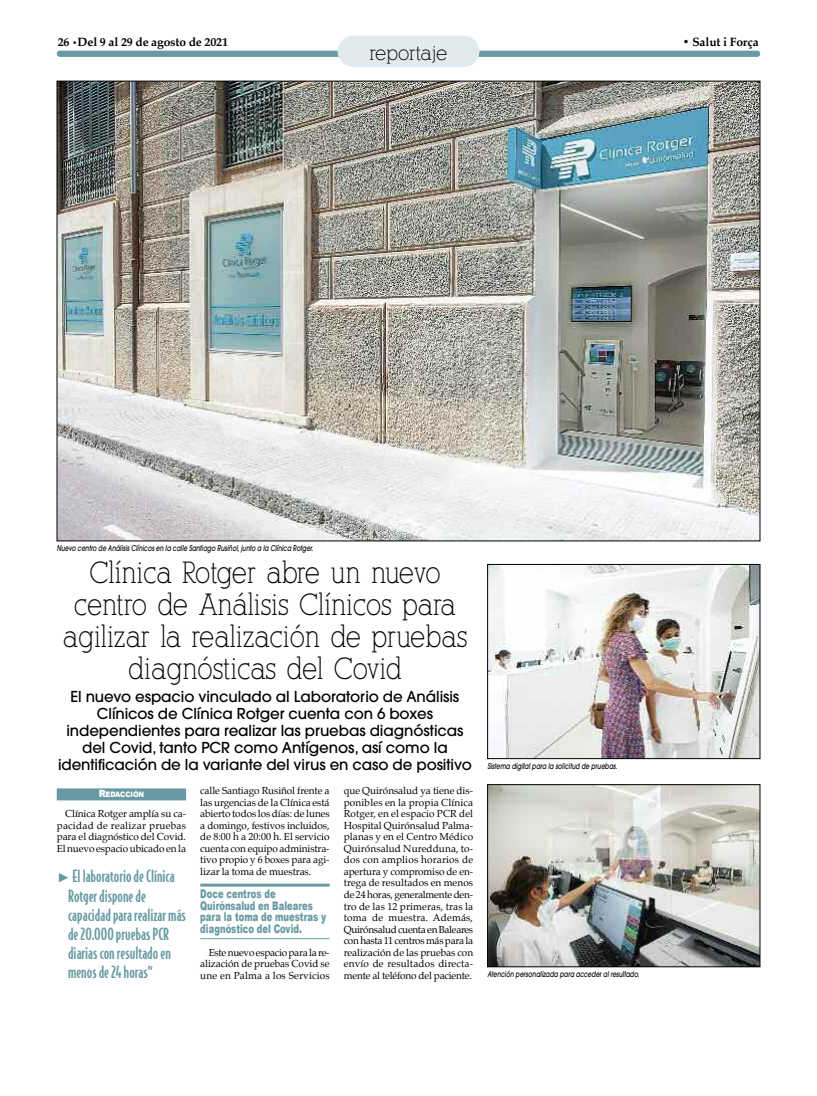
<style>
.page{position:relative;width:817px;height:1096px;background:#fff}
.page>*{position:absolute;margin:0;border:0;box-sizing:border-box;transform-origin:0 0}
.t1{font:30px/32px "Alexandria FLF";color:#000;text-align:center;scale:.9 1}
.t2{font:20px "Alexandria FLF";color:#000}
.t3{font:500 16px/19.3px "Bodega Sans";color:#689aa3}
.t4{font:500 15px/17px "Avant Garde";letter-spacing:-.005em;color:#000;text-align:center}
.t5{font:900 12px/11.5px "Arial";color:#689aa3;scale:.7 1}
.t6{font:700 12px "Palatino";letter-spacing:-.01em;color:#000}
.t7{font:10px/11.5px "Palatino";letter-spacing:-.01em;color:#000;text-align:justify}
.t8{font:italic 500 8px "Avant Garde";letter-spacing:.005em;color:#000;scale:.75 1}
.t9{font:900 7.5px "Arial";letter-spacing:-.02em;color:#fff;scale:.9 1}
.s1{font-size:9px}
.s2{font-size:10px}
</style>
<div class="page">
<div style="left:57px;top:51px;width:702px;height:6px;background:#689aa3;border-radius:3px"></div>
<div style="left:337px;top:36px;width:142px;height:31px;background:#e1ebed;border-radius:16px"></div>
<img style="left:59px;top:83px;width:698px;height:456px">
<div style="left:57px;top:788px;width:129px;height:12px;background:#689aa3"></div>
<hr style="left:200px;top:883px;width:129px;height:3px;background:#689aa3">
<hr style="left:200px;top:937px;width:129px;height:1px;background:#689aa3">
<img style="left:489px;top:566px;width:268px;height:190px">
<div style="left:487px;top:564px;width:272px;height:194px;border:1px solid #000"></div>
<img style="left:489px;top:786px;width:268px;height:178px">
<div style="left:487px;top:784px;width:272px;height:182px;border:1px solid #000"></div>
<p class="t6" style="left:58px;top:36px;width:172px">26 <span class="s1">•</span>Del 9 al 29 de agosto de 2021</p>
<p class="t6" style="left:682px;top:36px;width:78px">• Salut i Força</p>
<h2 class="t2" style="left:369px;top:45px;width:80px">reportaje</h2>
<p class="t8" style="left:57px;top:545px;width:343px">Nuevo centro de Análisis Clínicos en la calle Santiago Rusiñol, junto a la Clínica Rotger.</p>
<h1 class="t1" style="left:63px;top:558px;width:450px">Clínica Rotger abre un nuevo centro de Análisis Clínicos para agilizar la realización de pruebas diagnósticas del Covid</h1>
<p class="t4" style="left:58px;top:689px;width:415px">El nuevo espacio vinculado al Laboratorio de Análisis Clínicos de Clínica Rotger cuenta con 6 boxes independientes para realizar las pruebas diagnósticas del Covid, tanto PCR como Antígenos, así como la identificación de la variante del virus en caso de positivo</p>
<p class="t9" style="left:99px;top:788px;width:52px"><span class="s2">R</span>edaCCión</p>
<p class="t7" style="left:57px;top:808px;width:131px;text-indent:9px">Clínica Rotger amplía su ca&shy;pacidad de realizar pruebas para el diagnóstico del Covid.<br>El nuevo espacio ubicado en la</p>
<p class="t7" style="left:200px;top:785px;width:131px">calle Santiago Rusiñol frente a las urgencias de la Clínica está abierto todos los días: de lunes a domingo, festivos incluidos, de 8:00 h a 20:00 h. El servicio cuenta con equipo administra&shy;tivo propio y 6 boxes para agi&shy;lizar la toma de muestras.</p>
<p class="t5" style="left:200px;top:887px;width:181px">doce centros de<br>Quirónsalud en Baleares para la toma de muestras y diagnóstico del Covid.</p>
<p class="t7" style="left:200px;top:946px;width:131px;text-indent:9px">Este nuevo espacio para la re&shy;alización de pruebas Covid se une en Palma a los Servicios</p>
<p class="t7" style="left:343px;top:785px;width:131px">que Quirónsalud ya tiene dis&shy;ponibles en la propia Clínica Rotger, en el espacio PCR del Hospital Quirónsalud Palma&shy;planas y en el Centro Médico Quirónsalud Nuredduna, to&shy;dos con amplios horarios de apertura y compromiso de en&shy;trega de resultados en menos de 24 horas, generalmente den&shy;tro de las 12 primeras, tras la toma de muestra. Además, Quirónsalud cuenta en Baleares con hasta 11 centros más para la realización de las pruebas con envío de resultados directa&shy;mente al teléfono del paciente.</p>
<h3 class="t3" style="left:68px;top:866px;width:119px">El laboratoriodeClínica<br>Rotgerdisponede capacidadpararealizar más de20.000 pruebasPCR diariasconresultadoen menosde24horas”</h3>
<p class="t8" style="left:487px;top:762px;width:175px">Sistema digital para la solicitud de pruebas.</p>
<p class="t8" style="left:487px;top:970px;width:204px">Atención personalizada para acceder al resultado.</p>
</div>
